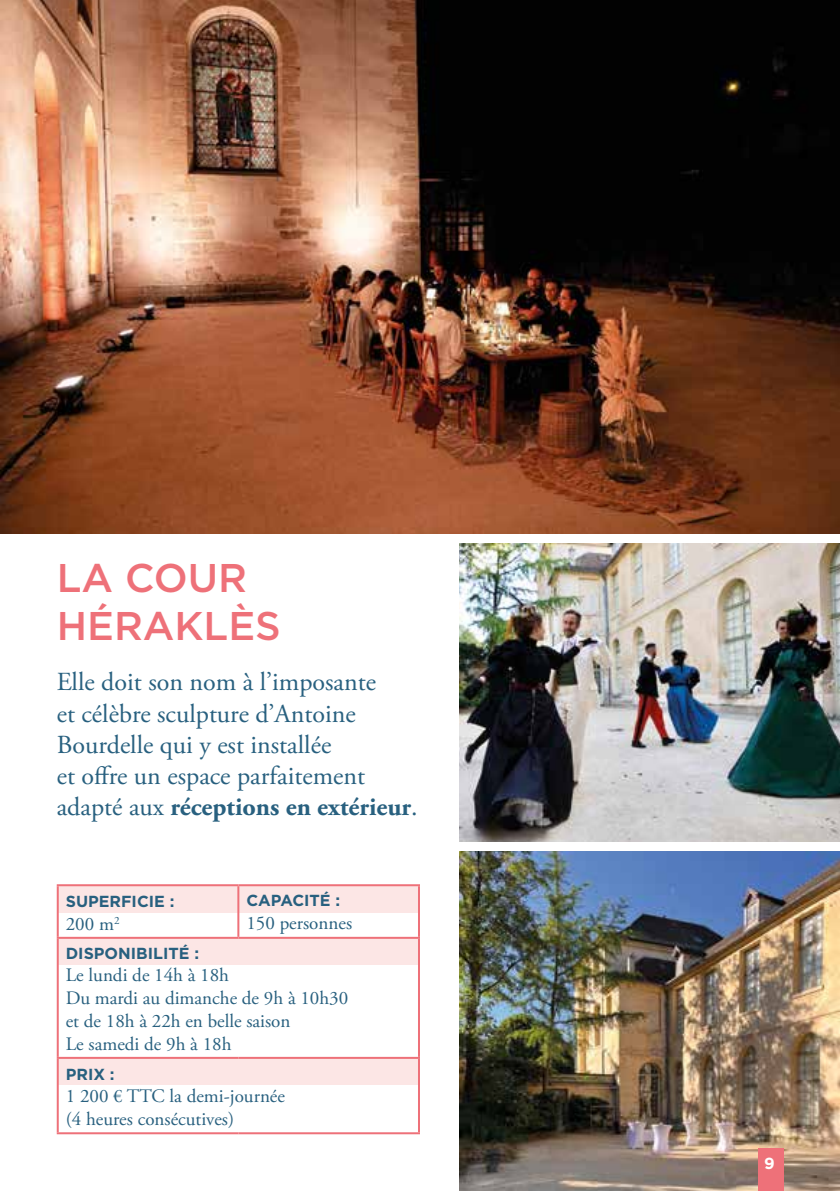
<style>
.page{position:relative;width:840px;height:1191px;background:#fff}
.page>*{position:absolute;margin:0;border:0;box-sizing:border-box;transform-origin:0 0}
.t1{font:500 40px/48px "Gotham";color:#ee7179}
.t2{font:26px/31.2px "Adobe Garamond Pro";color:#28607f}
.t3{font:19px/22.8px "Adobe Garamond Pro";color:#28607f}
.t4{font:700 16px "Gotham";color:#28607f}
.t5{font:700 16px "Gotham";color:#fff}
.s1{font-weight:700}
</style>
<div class="page">
<img style="left:459px;top:543px;width:380px;height:298px">
<img style="left:459px;top:852px;width:380px;height:339px">
<div style="left:58px;top:886px;width:362px;height:26px;background:#fce6e5"></div>
<div style="left:58px;top:938px;width:362px;height:26px;background:#fce6e5"></div>
<div style="left:58px;top:1057px;width:362px;height:27px;background:#fce6e5"></div>
<img style="left:0;top:0;width:839px;height:533px">
<div style="left:757px;top:1148px;width:25px;height:43px;background:#ee7179"></div>
<hr style="left:57px;top:884px;width:181px;height:2px;background:#ee7179">
<hr style="left:57px;top:886px;width:2px;height:50px;background:#ee7179">
<hr style="left:238px;top:884px;width:182px;height:2px;background:#ee7179">
<hr style="left:237px;top:886px;width:2px;height:50px;background:#ee7179">
<hr style="left:418px;top:886px;width:2px;height:50px;background:#ee7179">
<hr style="left:57px;top:936px;width:181px;height:2px;background:#ee7179">
<hr style="left:57px;top:938px;width:2px;height:118px;background:#ee7179">
<hr style="left:238px;top:936px;width:182px;height:2px;background:#ee7179">
<hr style="left:418px;top:938px;width:2px;height:118px;background:#ee7179">
<hr style="left:57px;top:1056px;width:181px;height:2px;background:#ee7179">
<hr style="left:57px;top:1058px;width:2px;height:74px;background:#ee7179">
<hr style="left:238px;top:1056px;width:182px;height:2px;background:#ee7179">
<hr style="left:418px;top:1058px;width:2px;height:74px;background:#ee7179">
<hr style="left:57px;top:1132px;width:181px;height:2px;background:#ee7179">
<hr style="left:238px;top:1132px;width:182px;height:2px;background:#ee7179">
<h1 class="t1" style="left:57px;top:553px;width:225px">LA COUR<br>HÉRAKLÈS</h1>
<h2 class="t2" style="left:57px;top:667px;width:362px">Elle doit son nom à l’imposante<br>et célèbre sculpture d’Antoine<br>Bourdelle qui y est installée<br>et offre un espace parfaitement adapté aux <span class="s1">réceptions en extérieur</span>.</h2>
<p class="t4" style="left:66px;top:890px;width:110px">SUPERFICIE :</p>
<p class="t3" style="left:66px;top:913px;width:55px">200 m<sup>2</sup></p>
<p class="t4" style="left:246px;top:889px;width:95px">CAPACITÉ :</p>
<p class="t3" style="left:246px;top:912px;width:107px">150 personnes</p>
<p class="t4" style="left:66px;top:942px;width:135px">DISPONIBILITÉ :</p>
<p class="t3" style="left:66px;top:964px;width:284px">Le lundi de 14h à 18h<br>Du mardi au dimanche de 9h à 10h30 et de 18h à 22h en belle saison<br>Le samedi de 9h à 18h</p>
<p class="t4" style="left:66px;top:1063px;width:50px">PRIX :</p>
<p class="t3" style="left:66px;top:1085px;width:221px">1 200 € TTC la demi‑journée (4 heures consécutives)</p>
<p class="t5" style="left:763px;top:1152px;width:12px">9</p>
</div>
